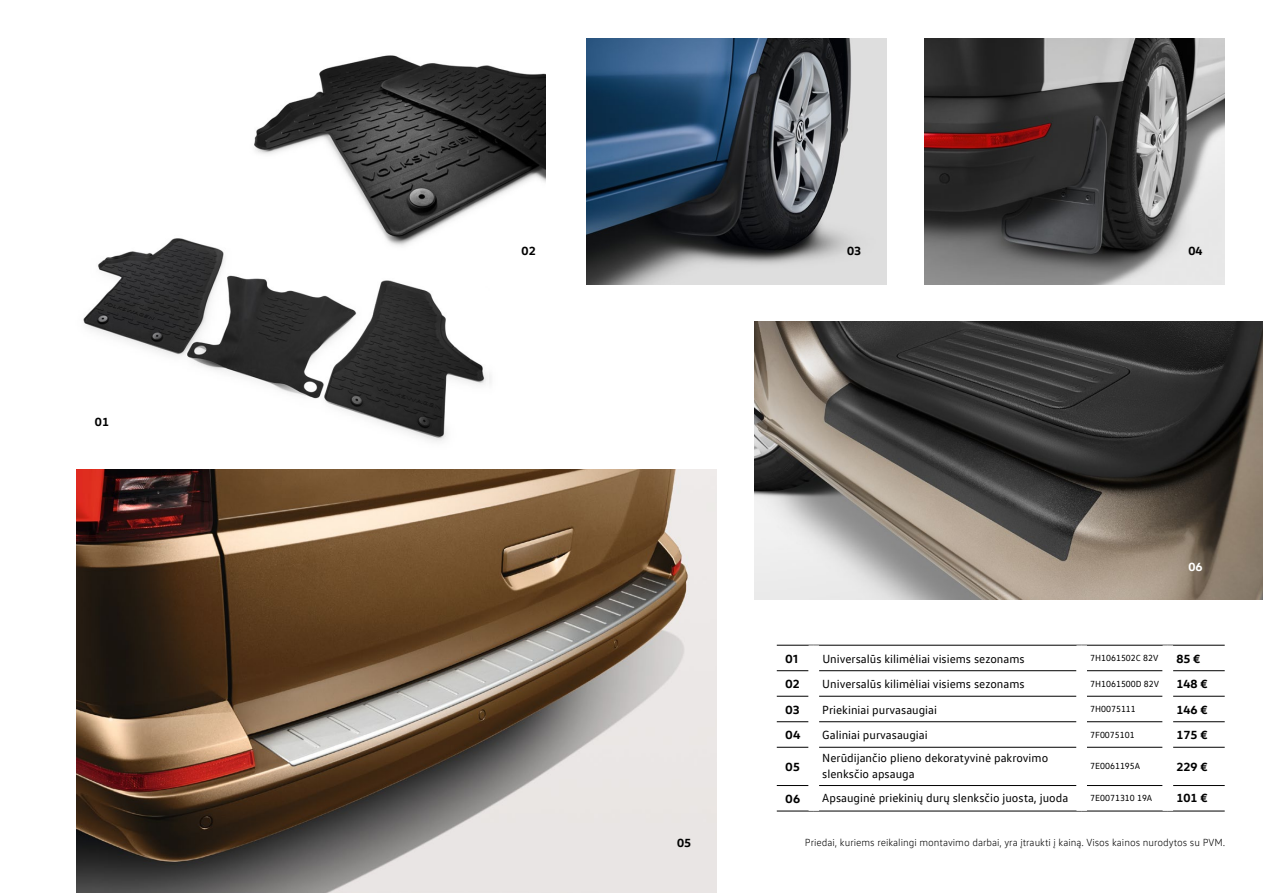
<style>
.page{position:relative;width:1263px;height:893px;background:#fff}
.page>*{position:absolute;margin:0;border:0;box-sizing:border-box;transform-origin:0 0}
.t1{font:12px/16.5px "VW Text";color:#000}
.t2{font:700 12px "VW Head";color:#000}
.t3{font:700 12px "VW Head";color:#fff}
.t4{font:300 10.5px "VW Text";color:#000}
.t5{font:9px "VW Text";color:#000}
</style>
<div class="page">
<img style="left:83px;top:238px;width:408px;height:204px">
<hr style="left:1168px;top:645px;width:57px;height:1px;background:#000">
<hr style="left:1173px;top:670px;width:52px;height:1px;background:#000">
<hr style="left:777px;top:696px;width:31px;height:1px;background:#000">
<hr style="left:1173px;top:696px;width:52px;height:1px;background:#000">
<hr style="left:819px;top:696px;width:257px;height:1px;background:#000">
<hr style="left:1087px;top:696px;width:75px;height:1px;background:#000">
<hr style="left:777px;top:721px;width:31px;height:1px;background:#000">
<hr style="left:819px;top:721px;width:257px;height:1px;background:#000">
<hr style="left:1087px;top:721px;width:75px;height:1px;background:#000">
<hr style="left:1173px;top:721px;width:52px;height:1px;background:#000">
<hr style="left:777px;top:747px;width:31px;height:1px;background:#000">
<hr style="left:819px;top:747px;width:257px;height:1px;background:#000">
<hr style="left:1087px;top:747px;width:75px;height:1px;background:#000">
<hr style="left:1173px;top:747px;width:52px;height:1px;background:#000">
<hr style="left:777px;top:785px;width:31px;height:1px;background:#000">
<hr style="left:819px;top:785px;width:257px;height:1px;background:#000">
<hr style="left:1087px;top:785px;width:75px;height:1px;background:#000">
<hr style="left:1173px;top:785px;width:52px;height:1px;background:#000">
<hr style="left:777px;top:811px;width:37px;height:1px;background:#000">
<hr style="left:814px;top:811px;width:268px;height:1px;background:#000">
<hr style="left:1082px;top:811px;width:86px;height:1px;background:#000">
<hr style="left:1168px;top:811px;width:57px;height:1px;background:#000">
<hr style="left:814px;top:645px;width:268px;height:1px;background:#000">
<hr style="left:1082px;top:645px;width:86px;height:1px;background:#000">
<hr style="left:819px;top:670px;width:257px;height:1px;background:#000">
<hr style="left:1087px;top:670px;width:75px;height:1px;background:#000">
<hr style="left:777px;top:645px;width:37px;height:1px;background:#000">
<hr style="left:777px;top:670px;width:31px;height:1px;background:#000">
<div style="left:808px;top:645px;width:11px;height:26px;background:#fff"></div>
<div style="left:1076px;top:645px;width:11px;height:26px;background:#fff"></div>
<div style="left:1162px;top:645px;width:11px;height:26px;background:#fff"></div>
<img style="left:586px;top:38px;width:300px;height:246px">
<img style="left:925px;top:39px;width:300px;height:245px">
<img style="left:755px;top:321px;width:508px;height:279px">
<img style="left:77px;top:470px;width:639px;height:423px">
<img style="left:241px;top:55px;width:304px;height:204px">
<p class="t2" style="left:95px;top:414px;width:16px">01</p>
<p class="t2" style="left:505px;top:241px;width:32px">01 02</p>
<p class="t2" style="left:847px;top:243px;width:16px">03</p>
<p class="t2" style="left:1188px;top:243px;width:16px">04</p>
<p class="t3" style="left:1188px;top:559px;width:16px">06</p>
<p class="t2" style="left:677px;top:835px;width:16px">05</p>
<p class="t2" style="left:785px;top:651px;width:14px">01</p>
<p class="t1" style="left:822px;top:650px;width:204px">Universalūs kilimėliai visiems sezonams</p>
<p class="t5" style="left:1090px;top:653px;width:70px">7H1061502C 82V</p>
<p class="t2" style="left:1176px;top:651px;width:26px">85 €</p>
<p class="t2" style="left:785px;top:676px;width:16px">02</p>
<p class="t1" style="left:822px;top:676px;width:204px">Universalūs kilimėliai visiems sezonams</p>
<p class="t5" style="left:1090px;top:678px;width:70px">7H1061500D 82V</p>
<p class="t2" style="left:1176px;top:676px;width:33px">148 €</p>
<p class="t2" style="left:785px;top:702px;width:16px">03</p>
<p class="t1" style="left:822px;top:701px;width:116px">Priekiniai purvasaugiai</p>
<p class="t5" style="left:1090px;top:704px;width:47px">7H0075111</p>
<p class="t2" style="left:1176px;top:702px;width:33px">146 €</p>
<p class="t2" style="left:785px;top:727px;width:17px">04</p>
<p class="t1" style="left:822px;top:727px;width:107px">Galiniai purvasaugiai</p>
<p class="t5" style="left:1090px;top:729px;width:46px">7F0075101</p>
<p class="t2" style="left:1176px;top:727px;width:33px">175 €</p>
<p class="t2" style="left:785px;top:759px;width:16px">05</p>
<p class="t1" style="left:822px;top:749px;width:227px">Nerūdijančio plieno dekoratyvinė pakrovimo slenksčio apsauga</p>
<p class="t5" style="left:1090px;top:761px;width:51px">7E0061195A</p>
<p class="t2" style="left:1176px;top:759px;width:33px">229 €</p>
<p class="t2" style="left:785px;top:791px;width:16px">06</p>
<p class="t1" style="left:822px;top:790px;width:247px">Apsauginė priekinių durų slenksčio juosta, juoda</p>
<p class="t5" style="left:1090px;top:792px;width:64px">7E0071310 19A</p>
<p class="t2" style="left:1176px;top:790px;width:33px">101 €</p>
<p class="t4" style="left:805px;top:836px;width:422px">Priedai, kuriems reikalingi montavimo darbai, yra įtraukti į kainą. Visos kainos nurodytos su PVM.</p>
</div>
